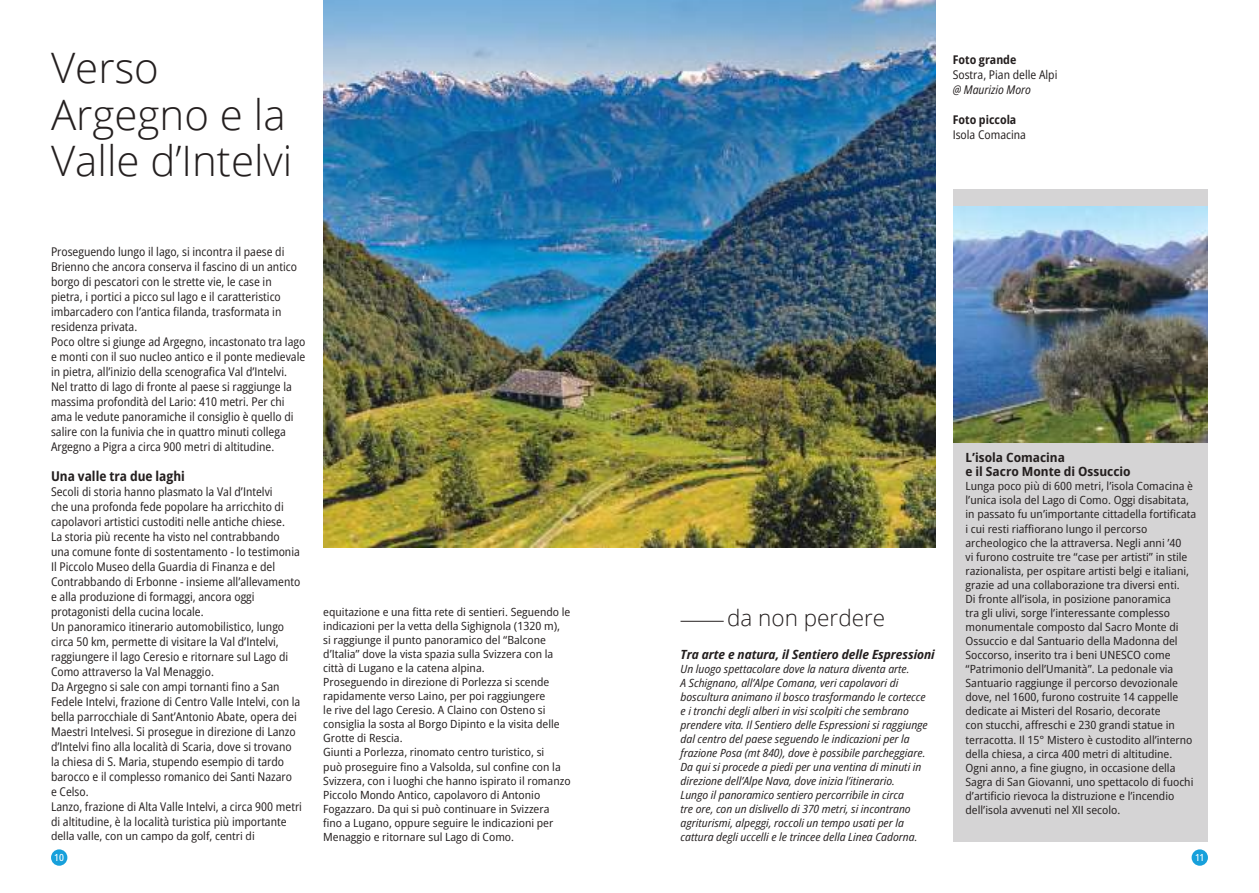
<style>
.page{position:relative;width:1259px;height:893px;background:#fff}
.page>*{position:absolute;margin:0;border:0;box-sizing:border-box;transform-origin:0 0}
.t1{font:300 42px/46.5px "Open Sans";color:#241f1f}
.t2{font:300 22.5px "Open Sans";color:#241f1f}
.t3{font:700 semi-condensed 13.5px "Open Sans";color:#241f1f}
.t4{font:italic 700 semi-condensed 12.6px "Open Sans";color:#241f1f;scale:1.07 1}
.t5{font:700 semi-condensed 12.6px/14.1px "Open Sans";color:#241f1f;scale:1.07 1}
.t6{font:semi-condensed 12px/15px "Open Sans";color:#241f1f}
.t7{font:700 semi-condensed 12px "Open Sans";color:#241f1f}
.t8{font:italic semi-condensed 12px "Open Sans";color:#241f1f}
.t9{font:semi-condensed 11.25px/14.1px "Open Sans";color:#241f1f;scale:1.07 1}
.t10{font:italic semi-condensed 11.25px/14.1px "Open Sans";color:#241f1f;scale:1.07 1}
.t11{font:500 semi-condensed 9.75px "Open Sans";color:#fff}
</style>
<div class="page">
<div style="left:51px;top:849px;width:16px;height:17px;background:#17a0db;border-radius:50%"></div>
<div style="left:1191px;top:849px;width:17px;height:17px;background:#17a0db;border-radius:50%"></div>
<img style="left:323px;top:0;width:612px;height:547px">
<div style="left:953px;top:189px;width:255px;height:653px;background:#d5d4d5"></div>
<img style="left:953px;top:207px;width:255px;height:235px">
<hr style="left:680px;top:621px;width:43px;height:1px;background:#241f1f">
<h1 class="t1" style="left:51px;top:44px;width:243px">Verso<br>Argegno e la<br>Valle d’Intelvi</h1>
<p class="t6" style="left:51px;top:244px;width:256px">Proseguendo lungo il lago, si incontra il paese di Brienno che ancora conserva il fascino di un antico borgo di pescatori con le strette vie, le case in pietra, i portici a picco sul lago e il caratteristico imbarcadero con l’antica filanda, trasformata in residenza privata.<br>Poco oltre si giunge ad Argegno, incastonato tra lago e monti con il suo nucleo antico e il ponte medievale in pietra, all’inizio della scenografica Val d’Intelvi.<br>Nel tratto di lago di fronte al paese si raggiunge la massima profondità del Lario: 410 metri. Per chi ama le vedute panoramiche il consiglio è quello di salire con la funivia che in quattro minuti collega Argegno a Pigra a circa 900 metri di altitudine.</p>
<p class="t3" style="left:51px;top:467px;width:135px">Una valle tra due laghi</p>
<p class="t6" style="left:51px;top:484px;width:252px">Secoli di storia hanno plasmato la Val d’Intelvi<br>che una profonda fede popolare ha arricchito di capolavori artistici custoditi nelle antiche chiese.<br>La storia più recente ha visto nel contrabbando<br>una comune fonte di sostentamento - lo testimonia Il Piccolo Museo della Guardia di Finanza e del Contrabbando di Erbonne - insieme all’allevamento e alla produzione di formaggi, ancora oggi protagonisti della cucina locale.<br>Un panoramico itinerario automobilistico, lungo circa 50 km, permette di visitare la Val d’Intelvi, raggiungere il lago Ceresio e ritornare sul Lago di Como attraverso la Val Menaggio.<br>Da Argegno si sale con ampi tornanti fino a San Fedele Intelvi, frazione di Centro Valle Intelvi, con la bella parrocchiale di Sant’Antonio Abate, opera dei Maestri Intelvesi. Si prosegue in direzione di Lanzo d’Intelvi fino alla località di Scaria, dove si trovano la chiesa di S. Maria, stupendo esempio di tardo barocco e il complesso romanico dei Santi Nazaro<br>e Celso.<br>Lanzo, frazione di Alta Valle Intelvi, a circa 900 metri di altitudine, è la località turistica più importante</p>
<p class="t9" style="left:51px;top:829px;width:192px">della valle, con un campo da golf, centri di</p>
<p class="t9" style="left:323px;top:604px;width:233px">equitazione e una fitta rete di sentieri. Seguendo le indicazioni per la vetta della Sighignola (1320 m),<br>si raggiunge il punto panoramico del “Balcone d’Italia” dove la vista spazia sulla Svizzera con la città di Lugano e la catena alpina.<br>Proseguendo in direzione di Porlezza si scende rapidamente verso Laino, per poi raggiungere<br>le rive del lago Ceresio. A Claino con Osteno si consiglia la sosta al Borgo Dipinto e la visita delle Grotte di Rescia.<br>Giunti a Porlezza, rinomato centro turistico, si<br>può proseguire fino a Valsolda, sul confine con la Svizzera, con i luoghi che hanno ispirato il romanzo Piccolo Mondo Antico, capolavoro di Antonio Fogazzaro. Da qui si può continuare in Svizzera fino a Lugano, oppure seguire le indicazioni per Menaggio e ritornare sul Lago di Como.</p>
<p class="t7" style="left:952px;top:51px;width:65px">Foto grande</p>
<p class="t6" style="left:952px;top:67px;width:106px">Sostra, Pian delle Alpi</p>
<p class="t8" style="left:952px;top:81px;width:80px">@ Maurizio Moro</p>
<p class="t7" style="left:952px;top:111px;width:65px">Foto piccola</p>
<p class="t6" style="left:952px;top:127px;width:75px">Isola Comacina</p>
<h2 class="t2" style="left:727px;top:603px;width:160px">da non perdere</h2>
<p class="t4" style="left:680px;top:645px;width:239px">Tra arte e natura, il Sentiero delle Espressioni</p>
<p class="t10" style="left:680px;top:661px;width:233px">Un luogo spettacolare dove la natura diventa arte.<br>A Schignano, all’Alpe Comana, veri capolavori di boscultura animano il bosco trasformando le cortecce e i tronchi degli alberi in visi scolpiti che sembrano prendere vita. Il Sentiero delle Espressioni si raggiunge dal centro del paese seguendo le indicazioni per la frazione Posa (mt 840), dove è possibile parcheggiare.<br>Da qui si procede a piedi per una ventina di minuti in direzione dell’Alpe Nava, dove inizia l’itinerario.<br>Lungo il panoramico sentiero percorribile in circa<br>tre ore, con un dislivello di 370 metri, si incontrano agriturismi, alpeggi, roccoli un tempo usati per la cattura degli uccelli e le trincee della Linea Cadorna.</p>
<p class="t5" style="left:965px;top:450px;width:156px">L’isola Comacina<br>e il Sacro Monte di Ossuccio</p>
<p class="t9" style="left:965px;top:479px;width:217px">Lunga poco più di 600 metri, l’isola Comacina è l’unica isola del Lago di Como. Oggi disabitata, in passato fu un’importante cittadella fortificata i cui resti riaffiorano lungo il percorso archeologico che la attraversa. Negli anni ’40<br>vi furono costruite tre “case per artisti” in stile razionalista, per ospitare artisti belgi e italiani, grazie ad una collaborazione tra diversi enti.<br>Di fronte all’isola, in posizione panoramica<br>tra gli ulivi, sorge l’interessante complesso monumentale composto dal Sacro Monte di Ossuccio e dal Santuario della Madonna del Soccorso, inserito tra i beni UNESCO come “Patrimonio dell’Umanità”. La pedonale via Santuario raggiunge il percorso devozionale dove, nel 1600, furono costruite 14 cappelle dedicate ai Misteri del Rosario, decorate<br>con stucchi, affreschi e 230 grandi statue in terracotta. Il 15° Mistero è custodito all’interno della chiesa, a circa 400 metri di altitudine.<br>Ogni anno, a fine giugno, in occasione della Sagra di San Giovanni, uno spettacolo di fuochi d’artificio rievoca la distruzione e l’incendio dell’isola avvenuti nel XII secolo.</p>
<p class="t11" style="left:54px;top:851px;width:11px">10</p>
<p class="t11" style="left:1195px;top:851px;width:11px">11</p>
</div>
